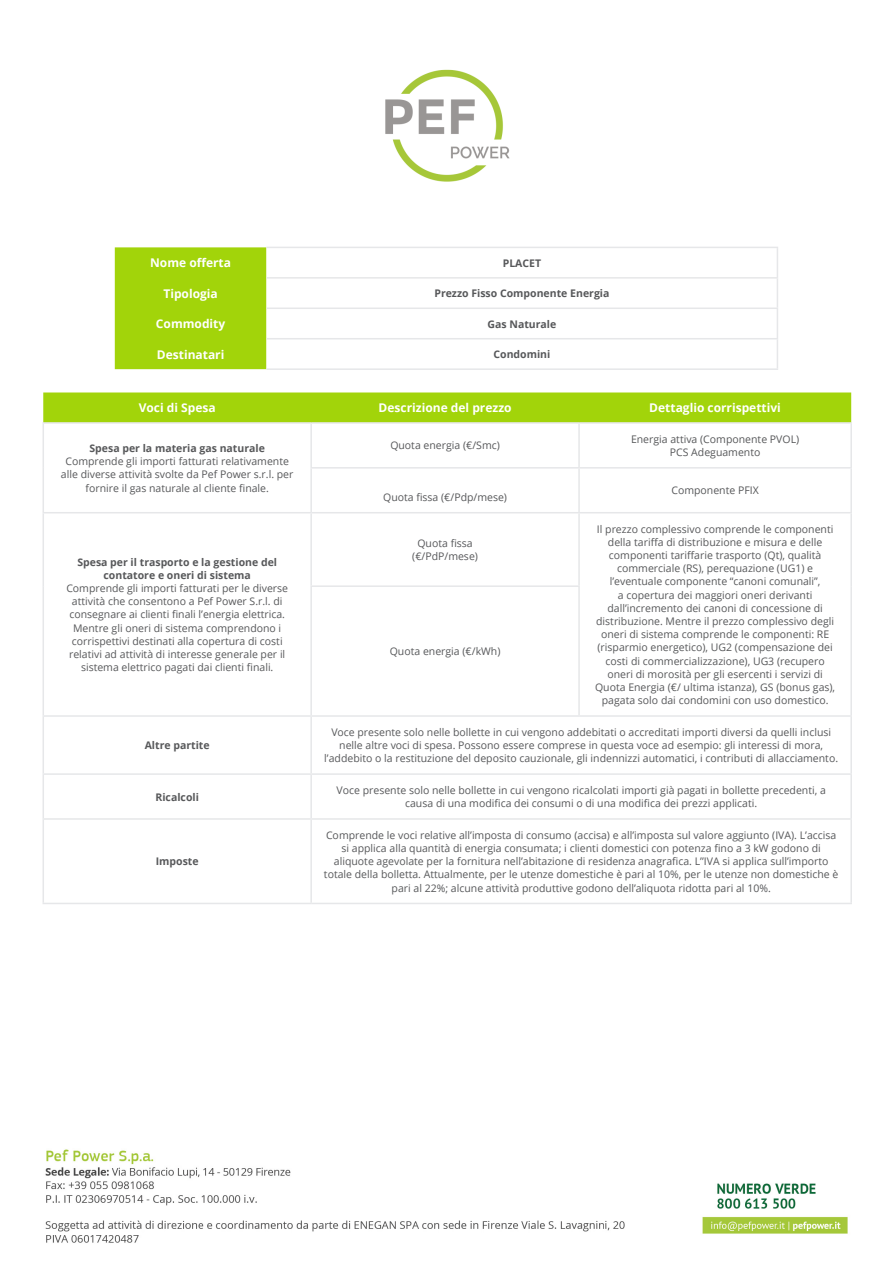
<style>
.page{position:relative;width:893px;height:1263px;background:#fff}
.page>*{position:absolute;margin:0;border:0;box-sizing:border-box;transform-origin:0 0}
.t1{font:700 12px "Open Sans";color:#fff}
.t2{font:10.5px/13.2px "Open Sans";color:#57585a;text-align:center}
.t3{font:700 10.5px/13.2px "Open Sans";color:#57585a;text-align:center}
</style>
<div class="page">
<img style="left:385px;top:69px;width:125px;height:113px">
<img style="left:45px;top:1149px;width:803px;height:94px">
<div style="left:115px;top:247px;width:151px;height:122px;background:#a2d40a"></div>
<svg style="left:266px;top:248px;width:511px;height:120px"></svg>
<hr style="left:266px;top:247px;width:512px;height:1px;background:#e6e7e9">
<hr style="left:266px;top:277px;width:512px;height:2px;background:#e6e7e9">
<hr style="left:266px;top:307px;width:512px;height:2px;background:#e6e7e9">
<hr style="left:266px;top:338px;width:512px;height:1px;background:#e6e7e9">
<svg style="left:777px;top:248px;width:1px;height:120px"></svg>
<hr style="left:266px;top:368px;width:512px;height:2px;background:#e6e7e9">
<div style="left:43px;top:392px;width:808px;height:30px;background:#a2d40a"></div>
<hr style="left:310px;top:467px;width:269px;height:2px;background:#e6e7e9">
<hr style="left:579px;top:467px;width:273px;height:2px;background:#e6e7e9">
<hr style="left:43px;top:513px;width:1px;height:73px;background:#e6e7e9">
<hr style="left:310px;top:513px;width:2px;height:72px;background:#e6e7e9">
<hr style="left:578px;top:513px;width:2px;height:72px;background:#e6e7e9">
<hr style="left:850px;top:513px;width:2px;height:73px;background:#e6e7e9">
<hr style="left:43px;top:586px;width:1px;height:129px;background:#e6e7e9">
<hr style="left:310px;top:585px;width:270px;height:2px;background:#e6e7e9">
<hr style="left:310px;top:587px;width:2px;height:128px;background:#e6e7e9">
<hr style="left:578px;top:587px;width:2px;height:128px;background:#e6e7e9">
<hr style="left:850px;top:586px;width:2px;height:129px;background:#e6e7e9">
<hr style="left:43px;top:715px;width:268px;height:2px;background:#e6e7e9">
<hr style="left:43px;top:717px;width:1px;height:56px;background:#e6e7e9">
<hr style="left:311px;top:715px;width:268px;height:2px;background:#e6e7e9">
<hr style="left:310px;top:717px;width:2px;height:56px;background:#e6e7e9">
<hr style="left:579px;top:715px;width:273px;height:2px;background:#e6e7e9">
<hr style="left:850px;top:717px;width:2px;height:56px;background:#e6e7e9">
<hr style="left:43px;top:773px;width:268px;height:2px;background:#e6e7e9">
<hr style="left:43px;top:775px;width:1px;height:43px;background:#e6e7e9">
<hr style="left:311px;top:773px;width:268px;height:2px;background:#e6e7e9">
<hr style="left:310px;top:775px;width:2px;height:43px;background:#e6e7e9">
<hr style="left:579px;top:773px;width:273px;height:2px;background:#e6e7e9">
<hr style="left:850px;top:775px;width:2px;height:43px;background:#e6e7e9">
<hr style="left:43px;top:818px;width:268px;height:2px;background:#e6e7e9">
<hr style="left:43px;top:820px;width:1px;height:83px;background:#e6e7e9">
<hr style="left:311px;top:818px;width:268px;height:2px;background:#e6e7e9">
<hr style="left:310px;top:820px;width:2px;height:83px;background:#e6e7e9">
<hr style="left:579px;top:818px;width:273px;height:2px;background:#e6e7e9">
<hr style="left:850px;top:820px;width:2px;height:83px;background:#e6e7e9">
<hr style="left:43px;top:903px;width:268px;height:1px;background:#e6e7e9">
<hr style="left:311px;top:903px;width:268px;height:1px;background:#e6e7e9">
<hr style="left:579px;top:903px;width:273px;height:1px;background:#e6e7e9">
<hr style="left:43px;top:422px;width:268px;height:2px;background:#e6e7e9">
<hr style="left:43px;top:424px;width:1px;height:44px;background:#e6e7e9">
<hr style="left:43px;top:468px;width:1px;height:44px;background:#e6e7e9">
<hr style="left:43px;top:512px;width:268px;height:1px;background:#e6e7e9">
<hr style="left:579px;top:422px;width:273px;height:2px;background:#e6e7e9">
<hr style="left:850px;top:424px;width:2px;height:43px;background:#e6e7e9">
<hr style="left:850px;top:469px;width:2px;height:43px;background:#e6e7e9">
<hr style="left:579px;top:512px;width:273px;height:1px;background:#e6e7e9">
<hr style="left:311px;top:422px;width:268px;height:2px;background:#e6e7e9">
<hr style="left:310px;top:424px;width:2px;height:43px;background:#e6e7e9">
<hr style="left:578px;top:424px;width:2px;height:43px;background:#e6e7e9">
<hr style="left:310px;top:469px;width:2px;height:43px;background:#e6e7e9">
<hr style="left:578px;top:469px;width:2px;height:43px;background:#e6e7e9">
<hr style="left:311px;top:512px;width:268px;height:1px;background:#e6e7e9">
<p class="t1" style="left:150px;top:254px;width:82px">Nome offerta</p>
<p class="t3" style="left:503px;top:256px;width:40px">PLACET</p>
<p class="t1" style="left:163px;top:285px;width:56px">Tipologia</p>
<p class="t3" style="left:434px;top:286px;width:177px">Prezzo Fisso Componente Energia</p>
<p class="t1" style="left:156px;top:315px;width:71px">Commodity</p>
<p class="t3" style="left:488px;top:317px;width:70px">Gas Naturale</p>
<p class="t1" style="left:157px;top:346px;width:69px">Destinatari</p>
<p class="t3" style="left:493px;top:347px;width:58px">Condomini</p>
<p class="t1" style="left:139px;top:399px;width:79px">Voci di Spesa</p>
<p class="t1" style="left:379px;top:399px;width:134px">Descrizione del prezzo</p>
<p class="t1" style="left:649px;top:399px;width:133px">Dettaglio corrispettivi</p>
<p class="t3" style="left:89px;top:441px;width:177px">Spesa per la materia gas naturale</p>
<p class="t2" style="left:61px;top:455px;width:234px">Comprende gli importi fatturati relativamente alle diverse attività svolte da Pef Power s.r.l. per fornire il gas naturale al cliente finale.</p>
<p class="t2" style="left:631px;top:432px;width:170px">Energia attiva (Componente PVOL)</p>
<p class="t2" style="left:670px;top:445px;width:92px">PCS Adeguamento</p>
<p class="t2" style="left:390px;top:439px;width:111px">Quota energia (€/Smc)</p>
<p class="t2" style="left:671px;top:484px;width:89px">Componente PFIX</p>
<p class="t2" style="left:383px;top:490px;width:125px">Quota fissa (€/Pdp/mese)</p>
<p class="t3" style="left:77px;top:555px;width:201px">Spesa per il trasporto e la gestione del contatore e oneri di sistema</p>
<p class="t2" style="left:66px;top:581px;width:223px">Comprende gli importi fatturati per le diverse attività che consentono a Pef Power S.r.l. di consegnare ai clienti finali l’energia elettrica.<br>Mentre gli oneri di sistema comprendono i corrispettivi destinati alla copertura di costi relativi ad attività di interesse generale per il sistema elettrico pagati dai clienti finali.</p>
<p class="t3" style="left:145px;top:738px;width:66px">Altre partite</p>
<p class="t2" style="left:417px;top:536px;width:57px">Quota fissa</p>
<p class="t2" style="left:412px;top:549px;width:67px">(€/PdP/mese)</p>
<p class="t2" style="left:390px;top:644px;width:112px">Quota energia (€/kWh)</p>
<p class="t2" style="left:595px;top:522px;width:242px">Il prezzo complessivo comprende le componenti della tariffa di distribuzione e misura e delle componenti tariffarie trasporto (Qt), qualità commerciale (RS), perequazione (UG1) e l’eventuale componente “canoni comunali”,<br>a copertura dei maggiori oneri derivanti dall’incremento dei canoni di concessione di distribuzione. Mentre il prezzo complessivo degli oneri di sistema comprende le componenti: RE (risparmio energetico), UG2 (compensazione dei costi di commercializzazione), UG3 (recupero oneri di morosità per gli esercenti i servizi di Quota Energia (€/ ultima istanza), GS (bonus gas), pagata solo dai condomini con uso domestico.</p>
<p class="t2" style="left:324px;top:725px;width:515px">Voce presente solo nelle bollette in cui vengono addebitati o accreditati importi diversi da quelli inclusi nelle altre voci di spesa. Possono essere comprese in questa voce ad esempio: gli interessi di mora, l’addebito o la restituzione del deposito cauzionale, gli indennizzi automatici, i contributi di allacciamento.</p>
<p class="t3" style="left:156px;top:790px;width:45px">Ricalcoli</p>
<p class="t2" style="left:337px;top:783px;width:491px">Voce presente solo nelle bollette in cui vengono ricalcolati importi già pagati in bollette precedenti, a causa di una modifica dei consumi o di una modifica dei prezzi applicati.</p>
<p class="t3" style="left:156px;top:854px;width:44px">Imposte</p>
<p class="t2" style="left:324px;top:828px;width:516px">Comprende le voci relative all’imposta di consumo (accisa) e all’imposta sul valore aggiunto (IVA). L’accisa si applica alla quantità di energia consumata; i clienti domestici con potenza fino a 3 kW godono di aliquote agevolate per la fornitura nell’abitazione di residenza anagrafica. L’’IVA si applica sull’importo totale della bolletta. Attualmente, per le utenze domestiche è pari al 10%, per le utenze non domestiche è pari al 22%; alcune attività produttive godono dell’aliquota ridotta pari al 10%.</p>
</div>
